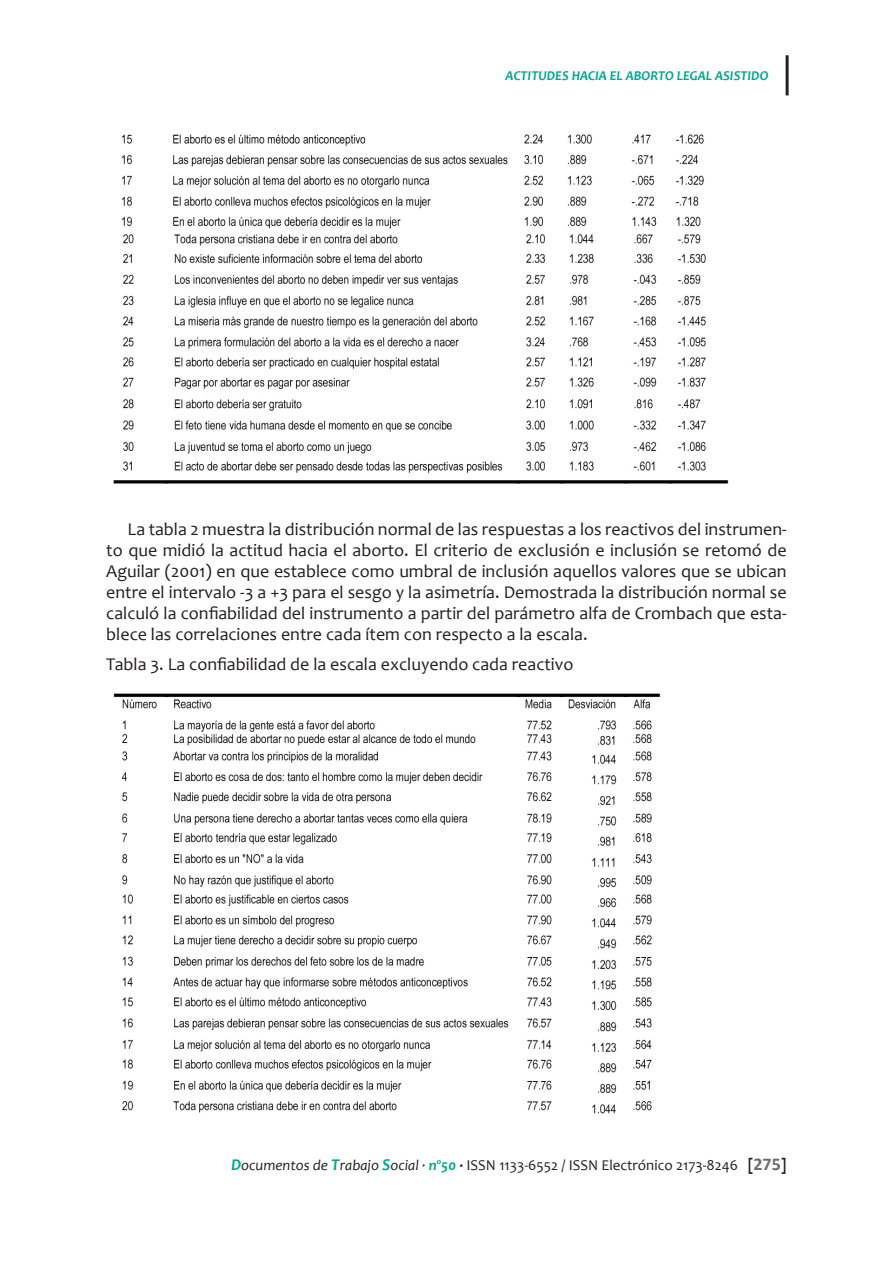
<style>
.page{position:relative;width:893px;height:1263px;background:#fff}
.page>*{position:absolute;margin:0;border:0;box-sizing:border-box;transform-origin:0 0}
.t1{font:18px/21px "Candara";color:#231f20;text-align:justify}
.t2{font:15px "Candara";color:#231f20}
.t3{font:italic 700 13.5px "Candara";color:#00a78f}
.s1{font-weight:700;font-style:italic;font-size:16.5px;color:#00a78f}
.s2{font-style:italic}
.s3{font-weight:700;font-style:italic;color:#00a78f}
.s4{font-weight:700;font-style:italic}
.s5{font-weight:700;font-size:16.5px}
.s6{font-family:"Calibri";font-weight:700;font-size:18px;color:#6c6d70}
</style>
<div class="page">
<hr style="left:786px;top:55px;width:3px;height:40px;background:#231f20">
<img style="left:121px;top:134px;width:583px;height:95px">
<img style="left:113px;top:234px;width:616px;height:250px">
<img style="left:113px;top:693px;width:548px;height:421px">
<p class="t3" style="left:506px;top:67px;width:264px">ACTITUDES HACIA EL ABORTO LEGAL ASISTIDO</p>
<p class="t1" style="left:106px;top:519px;width:682px;text-indent:21px">La tabla 2 muestra la distribución normal de las respuestas a los reactivos del instrumen&shy;to que midió la actitud hacia el aborto. El criterio de exclusión e inclusión se retomó de Aguilar (2001) en que establece como umbral de inclusión aquellos valores que se ubican entre el intervalo -3 a +3 para el sesgo y la asimetría. Demostrada la distribución normal se calculó la confiabilidad del instrumento a partir del parámetro alfa de Crombach que esta&shy;blece las correlaciones entre cada ítem con respecto a la escala.</p>
<p class="t1" style="left:106px;top:653px;width:469px">Tabla 3. La confiabilidad de la escala excluyendo cada reactivo</p>
<p class="t2" style="left:231px;top:1156px;width:557px"><span class="s1">D</span><span class="s2">ocumentos de</span> <span class="s1">T</span><span class="s2">rabajo</span> <span class="s1">S</span><span class="s2">ocial ·</span> <span class="s3">nº50</span> <span class="s4">·</span> ISSN 1133-6552 / ISSN Electrónico 2173-8246 <span class="s5">[</span><span class="s6">275</span><span class="s5">]</span></p>
</div>
